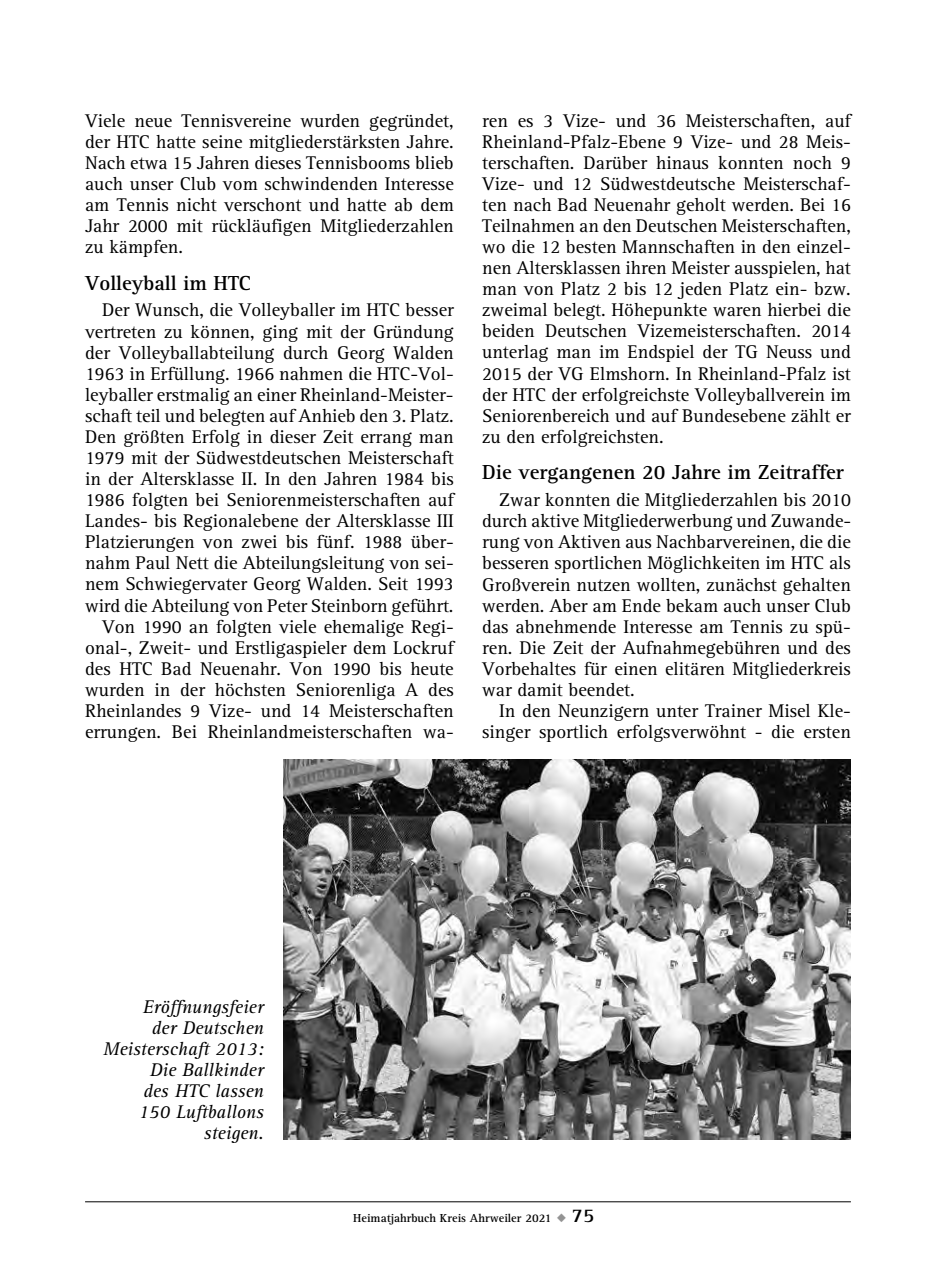
<style>
.page{position:relative;width:936px;height:1276px;background:#fff}
.page>*{position:absolute;margin:0;border:0;box-sizing:border-box;transform-origin:0 0}
.t1{font:700 21px "AT Rotis Serif";color:#000}
.t2{font:19px/21px "AT Rotis Serif";color:#000;text-align:justify}
.t3{font:italic 19px/21px "AT Rotis Serif";color:#000;text-align:right}
.t4{font:700 12px "AT Rotis Serif";color:#000}
.s1{color:#939393}
.s2{font-size:20px}
</style>
<div class="page">
<hr style="left:85px;top:1201px;width:765px;height:1px;background:#000">
<img style="left:283px;top:759px;width:567px;height:380px">
<p class="t2" style="left:85px;top:111px;width:370px">Viele neue Tennisvereine wurden gegründet, der HTC hatte seine mitgliederstärksten Jahre.<br>Nach etwa 15 Jahren dieses Tennisbooms blieb auch unser Club vom schwindenden Interesse am Tennis nicht verschont und hatte ab dem Jahr 2000 mit rückläufigen Mitgliederzahlen zu kämpfen.</p>
<p class="t1" style="left:85px;top:270px;width:167px">Volleyball im HTC</p>
<p class="t2" style="left:85px;top:300px;width:370px;text-align:right">Der Wunsch, die Volleyballer im HTC besser vertreten zu können, ging mit der Gründung der Volleyballabteilung durch Georg Walden 1963 in Erfüllung. 1966 nahmen die HTC-Vol&shy;leyballer erstmalig an einer Rheinland-Meister&shy;schaft teil und belegten auf Anhieb den 3. Platz.<br>Den größten Erfolg in dieser Zeit errang man 1979 mit der Südwestdeutschen Meisterschaft in der Altersklasse II. In den Jahren 1984 bis 1986 folgten bei Seniorenmeisterschaften auf Landes- bis Regionalebene der Altersklasse III Platzierungen von zwei bis fünf. 1988 über&shy;nahm Paul Nett die Abteilungsleitung von sei&shy;nem Schwiegervater Georg Walden. Seit 1993 wird die Abteilung von Peter Steinborn geführt.<br>Von 1990 an folgten viele ehemalige Regi&shy;onal-, Zweit- und Erstligaspieler dem Lockruf des HTC Bad Neuenahr. Von 1990 bis heute wurden in der höchsten Seniorenliga A des Rheinlandes 9 Vize- und 14 Meisterschaften errungen. Bei Rheinlandmeisterschaften wa-</p>
<p class="t2" style="left:482px;top:110px;width:370px">ren es 3 Vize- und 36 Meisterschaften, auf Rheinland-Pfalz-Ebene 9 Vize- und 28 Meis&shy;terschaften. Darüber hinaus konnten noch 9<br>Vize- und 12 Südwestdeutsche Meisterschaf&shy;ten nach Bad Neuenahr geholt werden. Bei 16<br>Teilnahmen an den Deutschen Meisterschaften, wo die 12 besten Mannschaften in den einzel&shy;nen Altersklassen ihren Meister ausspielen, hat man von Platz 2 bis 12 jeden Platz ein- bzw. zweimal belegt. Höhepunkte waren hierbei die beiden Deutschen Vizemeisterschaften. 2014 unterlag man im Endspiel der TG Neuss und 2015 der VG Elmshorn. In Rheinland-Pfalz ist der HTC der erfolgreichste Volleyballverein im Seniorenbereich und auf Bundesebene zählt er zu den erfolgreichsten.</p>
<p class="t1" style="left:482px;top:460px;width:363px">Die vergangenen 20 Jahre im Zeitraffer</p>
<p class="t2" style="left:482px;top:490px;width:370px;text-indent:17px">Zwar konnten die Mitgliederzahlen bis 2010 durch aktive Mitgliederwerbung und Zuwande&shy;rung von Aktiven aus Nachbarvereinen, die die besseren sportlichen Möglichkeiten im HTC als Großverein nutzen wollten, zunächst gehalten werden. Aber am Ende bekam auch unser Club das abnehmende Interesse am Tennis zu spü&shy;ren. Die Zeit der Aufnahmegebühren und des Vorbehaltes für einen elitären Mitgliederkreis war damit beendet.</p>
<p class="t2" style="left:482px;top:701px;width:370px;text-align:right">In den Neunzigern unter Trainer Misel Kle&shy;singer sportlich erfolgsverwöhnt - die ersten</p>
<p class="t3" style="left:103px;top:996px;width:162px">Eröffnungsfeier<br>der Deutschen<br>Meisterschaft 2013:<br>Die Ballkinder<br>des HTC lassen<br>150 Luftballons steigen.</p>
<p class="t4" style="left:353px;top:1210px;width:242px">Heimatjahrbuch Kreis Ahrweiler 2021 <span class="s1">◆</span> <span class="s2">75</span></p>
</div>
